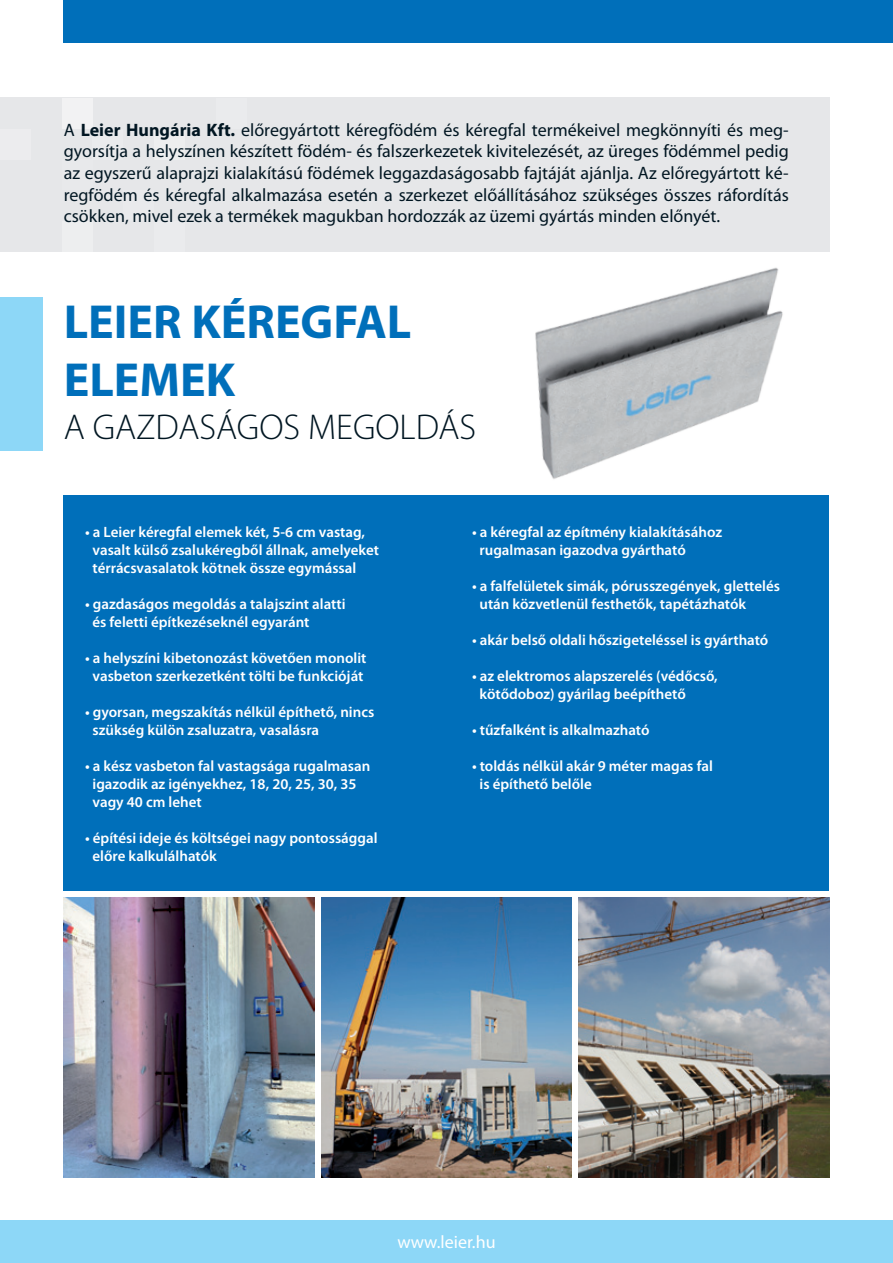
<style>
.page{position:relative;width:893px;height:1263px;background:#fff}
.page>*{position:absolute;margin:0;border:0;box-sizing:border-box;transform-origin:0 0}
.t1{font:700 48px/57.6px "Myriad Pro";color:#006fba}
.t2{font:300 36px "Myriad Pro";color:#011622}
.t3{font:18px/21.6px "Myriad Pro";color:#011622;text-align:justify}
.t4{font:18px "Myriad Pro";color:#fff}
.t5{font:600 15px/18px "Myriad Pro";color:#fff}
.s1{font-weight:700}
</style>
<div class="page">
<div style="left:0;top:98px;width:829px;height:154px;background:#e6e7e9"></div>
<div style="left:0;top:129px;width:31px;height:30px;background:#ececee"></div>
<div style="left:154px;top:221px;width:31px;height:31px;background:#eaebed"></div>
<div style="left:92px;top:129px;width:31px;height:30px;background:#eaebed"></div>
<div style="left:216px;top:98px;width:31px;height:31px;background:#eaebed"></div>
<div style="left:154px;top:129px;width:31px;height:30px;background:#edeeef"></div>
<div style="left:62px;top:98px;width:30px;height:31px;background:#f2f2f3"></div>
<div style="left:62px;top:221px;width:30px;height:31px;background:#edeeef"></div>
<div style="left:64px;top:495px;width:765px;height:396px;background:#006fba"></div>
<img style="left:64px;top:897px;width:251px;height:281px">
<img style="left:321px;top:897px;width:251px;height:281px">
<img style="left:535px;top:267px;width:248px;height:212px">
<div style="left:0;top:1220px;width:893px;height:43px;background:#8dd7f7"></div>
<div style="left:0;top:298px;width:43px;height:153px;background:#8dd7f7"></div>
<div style="left:64px;top:0;width:829px;height:43px;background:#006fba"></div>
<img style="left:578px;top:897px;width:251px;height:281px">
<p class="t3" style="left:64px;top:119px;width:727px">A <span class="s1">Leier Hungária Kft.</span> előregyártott kéregfödém és kéregfal termékeivel megkönnyíti és meg&shy;gyorsítja a helyszínen készített födém- és falszerkezetek kivitelezését, az üreges födémmel pedig az egyszerű alaprajzi kialakítású födémek leggazdaságosabb fajtáját ajánlja. Az előregyártott ké&shy;regfödém és kéregfal alkalmazása esetén a szerkezet előállításához szükséges összes ráfordítás csökken, mivel ezek a termékek magukban hordozzák az üzemi gyártás minden előnyét.</p>
<h1 class="t1" style="left:64px;top:291px;width:349px">LEIER KÉREGFAL<br>ELEMEK</h1>
<h2 class="t2" style="left:64px;top:407px;width:414px">A GAZDASÁGOS MEGOLDÁS</h2>
<p class="t5" style="left:93px;top:523px;width:288px;text-indent:-8px">• a Leier kéregfal elemek két, 5-6 cm vastag, vasalt külső zsalukéregből állnak, amelyeket térrácsvasalatok kötnek össze egymással</p>
<p class="t5" style="left:93px;top:595px;width:255px;text-indent:-8px">• gazdaságos megoldás a talajszint alatti és feletti építkezéseknél egyaránt</p>
<p class="t5" style="left:85px;top:649px;width:283px;text-align:center">• a helyszíni kibetonozást követően monolit vasbeton szerkezetként tölti be funkcióját</p>
<p class="t5" style="left:93px;top:703px;width:283px;text-indent:-8px">• gyorsan, megszakítás nélkül építhető, nincs szükség külön zsaluzatra, vasalásra</p>
<p class="t5" style="left:93px;top:757px;width:279px;text-indent:-8px">• a kész vasbeton fal vastagsága rugalmasan igazodik az igényekhez, 18, 20, 25, 30, 35 vagy 40 cm lehet</p>
<p class="t5" style="left:93px;top:829px;width:287px;text-indent:-8px">• építési ideje és költségei nagy pontossággal előre kalkulálhatók</p>
<p class="t5" style="left:479px;top:523px;width:244px;text-indent:-8px">• a kéregfal az építmény kialakításához rugalmasan igazodva gyártható</p>
<p class="t5" style="left:479px;top:577px;width:302px;text-indent:-8px">• a falfelületek simák, pórusszegények, glettelés után közvetlenül festhetők, tapétázhatók</p>
<p class="t5" style="left:472px;top:631px;width:298px">• akár belső oldali hőszigeteléssel is gyártható</p>
<p class="t5" style="left:479px;top:667px;width:240px;text-indent:-8px">• az elektromos alapszerelés (védőcső, kötődoboz) gyárilag beépíthető</p>
<p class="t5" style="left:472px;top:721px;width:179px">• tűzfalként is alkalmazható</p>
<p class="t5" style="left:479px;top:757px;width:235px;text-indent:-8px">• toldás nélkül akár 9 méter magas fal is építhető belőle</p>
<p class="t4" style="left:397px;top:1231px;width:100px">www.leier.hu</p>
</div>
